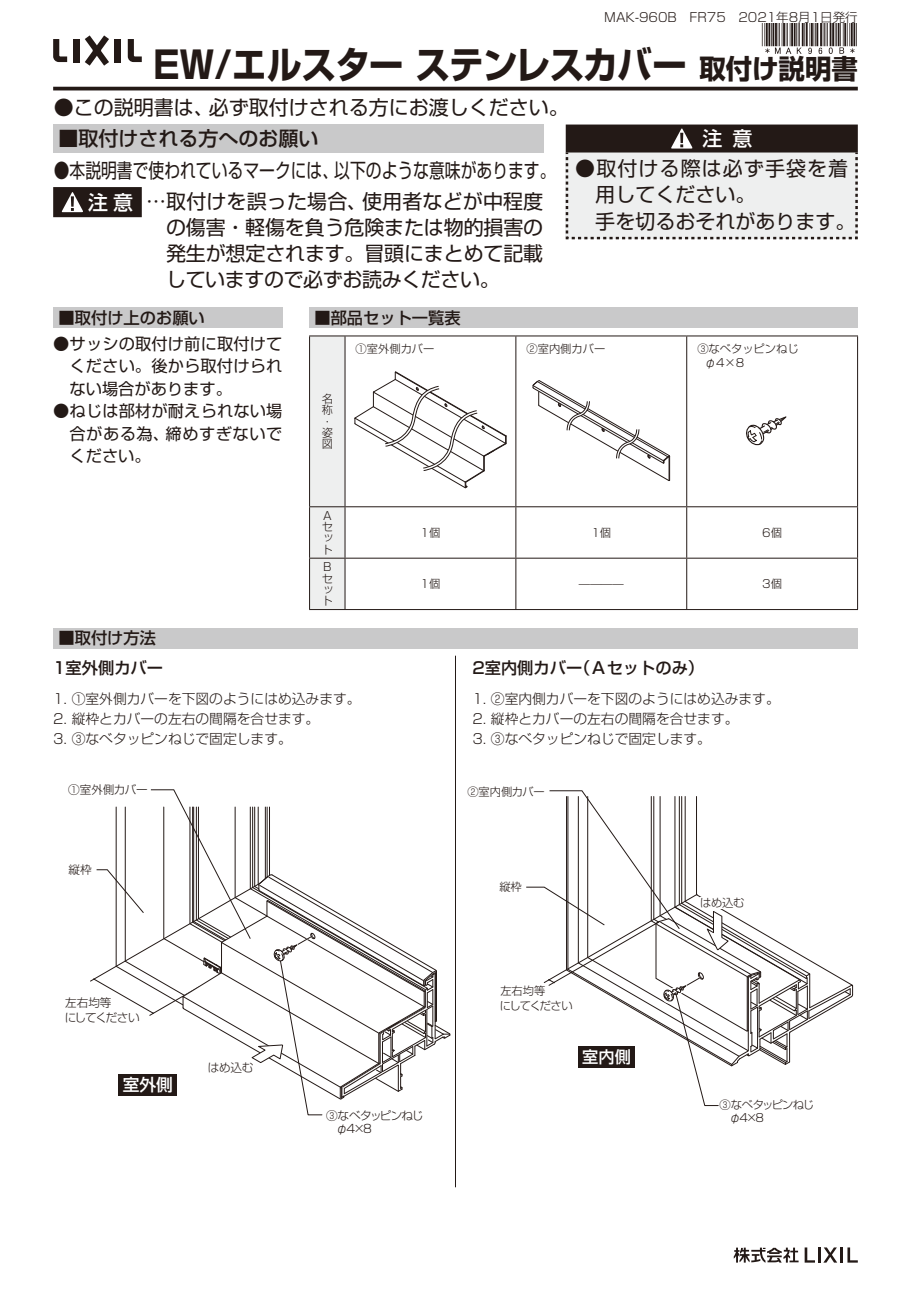
<style>
.page{position:relative;width:911px;height:1290px;background:#fff}
.page>*{position:absolute;margin:0;border:0;box-sizing:border-box;transform-origin:0 0}
.t1{font:37.5px "Shin Go Pro Bold 90 pv RKSJ H";letter-spacing:-.03em;color:#231916;scale:.93 1}
.t2{font:20px/26.2px "Shin Go Pro Regular 90 pv RKSJ H";color:#231916;text-align:justify}
.t3{font:20px "Shin Go Pro Regular 90 pv RKSJ H";color:#231916;scale:.79 1}
.t4{font:20px "Shin Go Pro Regular 90 pv RKSJ H";letter-spacing:.055em;color:#231916}
.t5{font:20px "Shin Go Pro Medium 90 pv RKSJ H";color:#231916}
.t6{font:20px "Shin Go Pro Medium 90 pv RKSJ H";color:#fff}
.t7{font:16.75px "Shin Go Pro Medium 90 pv RKSJ H";color:#fff}
.t8{font:16.25px/22.5px "Shin Go Pro Regular 90 pv RKSJ H";letter-spacing:.005em;color:#231916;text-align:justify}
.t9{font:16.25px/29.2px "Shin Go Pro Medium 90 pv RKSJ H";color:#231916;text-align:center}
.t10{font:16.25px "Shin Go Pro Medium 90 pv RKSJ H";color:#fff}
.t11{font:13.75px "Shin Go Pro Light 90 pv RKSJ H";color:#231916}
.t12{font:12.5px "Shin Go Pro Light 90 pv RKSJ H";color:#231916}
.t13{font:11.62px/15.4px "Shin Go Pro Light 90 pv RKSJ H";letter-spacing:-.035em;color:#231916}
.t14{font:11.62px/12.9px "Shin Go Pro Light 90 pv RKSJ H";letter-spacing:-.07em;color:#231916}
.t15{font:11.62px "Shin Go Pro Light 90 pv RKSJ H";letter-spacing:-.01em;color:#231916}
.t16{font:11.25px/11.2px "Shin Go Pro Light 90 pv RKSJ H";color:#231916}
.t17{font:11.25px/12.5px "Shin Go Pro Light 90 pv RKSJ H";letter-spacing:-.07em;color:#231916}
.t18{font:11.25px/15px "Shin Go Pro Light 90 pv RKSJ H";letter-spacing:-.045em;color:#231916}
.s1{font-size:27px}
</style>
<div class="page">
<svg style="left:762px;top:24px;width:94px;height:30px"></svg>
<svg style="left:733px;top:1247px;width:65px;height:15px"></svg>
<svg style="left:804px;top:1247px;width:53px;height:15px"></svg>
<hr style="left:53px;top:87px;width:804px;height:3px;background:#231916">
<div style="left:54px;top:188px;width:86px;height:28px;background:#231916"></div>
<svg style="left:62px;top:192px;width:21px;height:20px"></svg>
<div style="left:53px;top:187px;width:89px;height:30px;border:2px solid #231916"></div>
<svg style="left:565px;top:128px;width:293px;height:112px;background:#c5c3c3"></svg>
<div style="left:566px;top:125px;width:291px;height:27px;border:2px solid #231916"></div>
<div style="left:53px;top:125px;width:490px;height:28px;background:#c9c9ca"></div>
<div style="left:53px;top:307px;width:229px;height:21px;background:#c9c9ca"></div>
<div style="left:310px;top:336px;width:34px;height:273px;background:#eeefef"></div>
<hr style="left:309px;top:335px;width:36px;height:1px;background:#231916">
<hr style="left:309px;top:336px;width:1px;height:170px;background:#231916">
<hr style="left:345px;top:335px;width:171px;height:1px;background:#231916">
<hr style="left:344px;top:336px;width:1px;height:170px;background:#231916">
<hr style="left:516px;top:335px;width:170px;height:1px;background:#231916">
<hr style="left:515px;top:336px;width:1px;height:170px;background:#231916">
<hr style="left:686px;top:335px;width:172px;height:1px;background:#231916">
<hr style="left:686px;top:336px;width:1px;height:170px;background:#231916">
<hr style="left:857px;top:336px;width:1px;height:170px;background:#231916">
<hr style="left:309px;top:506px;width:36px;height:1px;background:#231916">
<hr style="left:309px;top:507px;width:1px;height:51px;background:#231916">
<hr style="left:345px;top:506px;width:171px;height:1px;background:#231916">
<hr style="left:344px;top:507px;width:1px;height:51px;background:#231916">
<hr style="left:516px;top:506px;width:170px;height:1px;background:#231916">
<hr style="left:515px;top:507px;width:1px;height:51px;background:#231916">
<hr style="left:686px;top:506px;width:172px;height:1px;background:#231916">
<hr style="left:686px;top:507px;width:1px;height:51px;background:#231916">
<hr style="left:857px;top:507px;width:1px;height:51px;background:#231916">
<hr style="left:309px;top:558px;width:36px;height:1px;background:#231916">
<hr style="left:309px;top:559px;width:1px;height:50px;background:#231916">
<hr style="left:345px;top:558px;width:171px;height:1px;background:#231916">
<hr style="left:344px;top:559px;width:1px;height:50px;background:#231916">
<hr style="left:516px;top:558px;width:170px;height:1px;background:#231916">
<hr style="left:515px;top:559px;width:1px;height:50px;background:#231916">
<hr style="left:686px;top:558px;width:172px;height:1px;background:#231916">
<hr style="left:686px;top:559px;width:1px;height:50px;background:#231916">
<hr style="left:857px;top:559px;width:1px;height:50px;background:#231916">
<hr style="left:309px;top:609px;width:549px;height:1px;background:#231916">
<div style="left:309px;top:307px;width:548px;height:21px;background:#c9c9ca"></div>
<div style="left:53px;top:628px;width:804px;height:20px;background:#c9c9ca"></div>
<hr style="left:455px;top:656px;width:1px;height:531px;background:#231916">
<svg style="left:354px;top:371px;width:153px;height:118px"></svg>
<svg style="left:532px;top:380px;width:138px;height:101px"></svg>
<svg style="left:746px;top:416px;width:41px;height:29px"></svg>
<svg style="left:90px;top:789px;width:361px;height:326px"></svg>
<svg style="left:526px;top:790px;width:327px;height:316px"></svg>
<svg style="left:53px;top:39px;width:14px;height:23px"></svg>
<svg style="left:128px;top:39px;width:14px;height:23px"></svg>
<div style="left:73px;top:39px;width:6px;height:23px;background:#231916"></div>
<div style="left:114px;top:39px;width:7px;height:23px;background:#231916"></div>
<svg style="left:85px;top:35px;width:24px;height:31px"></svg>
<p class="t12" style="left:604px;top:12px;width:255px">MAK-960B　FR75　2021年8月1日発行</p>
<h1 class="t1" style="left:153px;top:51px;width:759px">EW/エルスター ステンレスカバー<span class="s1">取付け説明書</span></h1>
<p class="t2" style="left:54px;top:97px;width:517px">●この説明書は、必ず取付けされる方にお渡しください。</p>
<p class="t5" style="left:58px;top:131px;width:261px">■取付けされる方へのお願い</p>
<p class="t6" style="left:702px;top:131px;width:51px">注意</p>
<p class="t3" style="left:54px;top:163px;width:637px">●本説明書で使われているマークには、以下のような意味があります。</p>
<p class="t6" style="left:88px;top:195px;width:46px">注意</p>
<p class="t2" style="left:166px;top:191px;width:379px;text-indent:-20px">…取付けを誤った場合、使用者などが中程度の傷害・軽傷を負う危険または物的損害の発生が想定されます。冒頭にまとめて記載していますので必ずお読みください。</p>
<p class="t9" style="left:59px;top:306px;width:148px">■取付け上のお願い</p>
<p class="t9" style="left:314px;top:306px;width:148px">■部品セット一覧表</p>
<p class="t4" style="left:575px;top:161px;width:274px">●取付ける際は必ず手袋を着</p>
<p class="t2" style="left:595px;top:184px;width:161px">用してください。</p>
<p class="t2" style="left:575px;top:211px;width:281px">　手を切るおそれがあります。</p>
<p class="t8" style="left:70px;top:335px;width:214px;text-indent:-16px">●サッシの取付け前に取付けてください。後から取付けられない場合があります。</p>
<p class="t8" style="left:70px;top:402px;width:214px;text-indent:-16px">●ねじは部材が耐えられない場合がある為、締めすぎないでください。</p>
<p class="t9" style="left:53px;top:626px;width:111px">■取付け方法<br>1室外側カバー</p>
<p class="t16" style="left:322px;top:395px;width:12px">名称・姿図</p>
<p class="t16" style="left:356px;top:344px;width:80px">①室外側カバー</p>
<p class="t16" style="left:526px;top:344px;width:80px">②室内側カバー</p>
<p class="t16" style="left:705px;top:343px;width:95px;line-height:13.8px;text-indent:-7px">③なべタッピンねじφ4×8</p>
<p class="t16" style="left:322px;top:512px;width:12px;text-align:justify">Ａセット</p>
<p class="t16" style="left:322px;top:563px;width:12px">Ｂセット</p>
<p class="t16" style="left:420px;top:528px;width:21px">1個</p>
<p class="t16" style="left:591px;top:528px;width:21px">1個</p>
<p class="t16" style="left:762px;top:528px;width:21px">6個</p>
<p class="t16" style="left:420px;top:580px;width:21px">1個</p>
<p class="t16" style="left:579px;top:580px;width:47px">̶̶̶̶</p>
<p class="t16" style="left:762px;top:580px;width:21px">3個</p>
<p class="t9" style="left:472px;top:655px;width:233px">2室内側カバー（Ａセットのみ）</p>
<p class="t11" style="left:53px;top:693px;width:309px">1. ①室外側カバーを下図のようにはめ込みます。</p>
<p class="t11" style="left:53px;top:713px;width:268px">2. 縦枠とカバーの左右の間隔を合せます。</p>
<p class="t11" style="left:53px;top:733px;width:240px">3. ③なべタッピンねじで固定します。</p>
<p class="t15" style="left:68px;top:785px;width:81px">①室外側カバー</p>
<p class="t13" style="left:68px;top:864px;width:25px">縦枠</p>
<p class="t13" style="left:65px;top:996px;width:76px">左右均等<br>にしてください</p>
<p class="t7" style="left:123px;top:1078px;width:52px">室外側</p>
<p class="t13" style="left:208px;top:1062px;width:47px">はめ込む</p>
<p class="t14" style="left:326px;top:1111px;width:99px">③なべタッピンねじ　φ4×8</p>
<p class="t11" style="left:472px;top:693px;width:309px">1. ②室内側カバーを下図のようにはめ込みます。</p>
<p class="t11" style="left:472px;top:713px;width:268px">2. 縦枠とカバーの左右の間隔を合せます。</p>
<p class="t11" style="left:472px;top:733px;width:240px">3. ③なべタッピンねじで固定します。</p>
<p class="t16" style="left:467px;top:787px;width:79px">②室内側カバー</p>
<p class="t16" style="left:499px;top:882px;width:24px">縦枠</p>
<p class="t18" style="left:500px;top:985px;width:74px">左右均等<br>にしてください</p>
<p class="t10" style="left:582px;top:1051px;width:50px">室内側</p>
<p class="t16" style="left:700px;top:899px;width:46px">はめ込む</p>
<p class="t17" style="left:719px;top:1100px;width:96px">③なべタッピンねじ　φ4×8</p>
</div>
